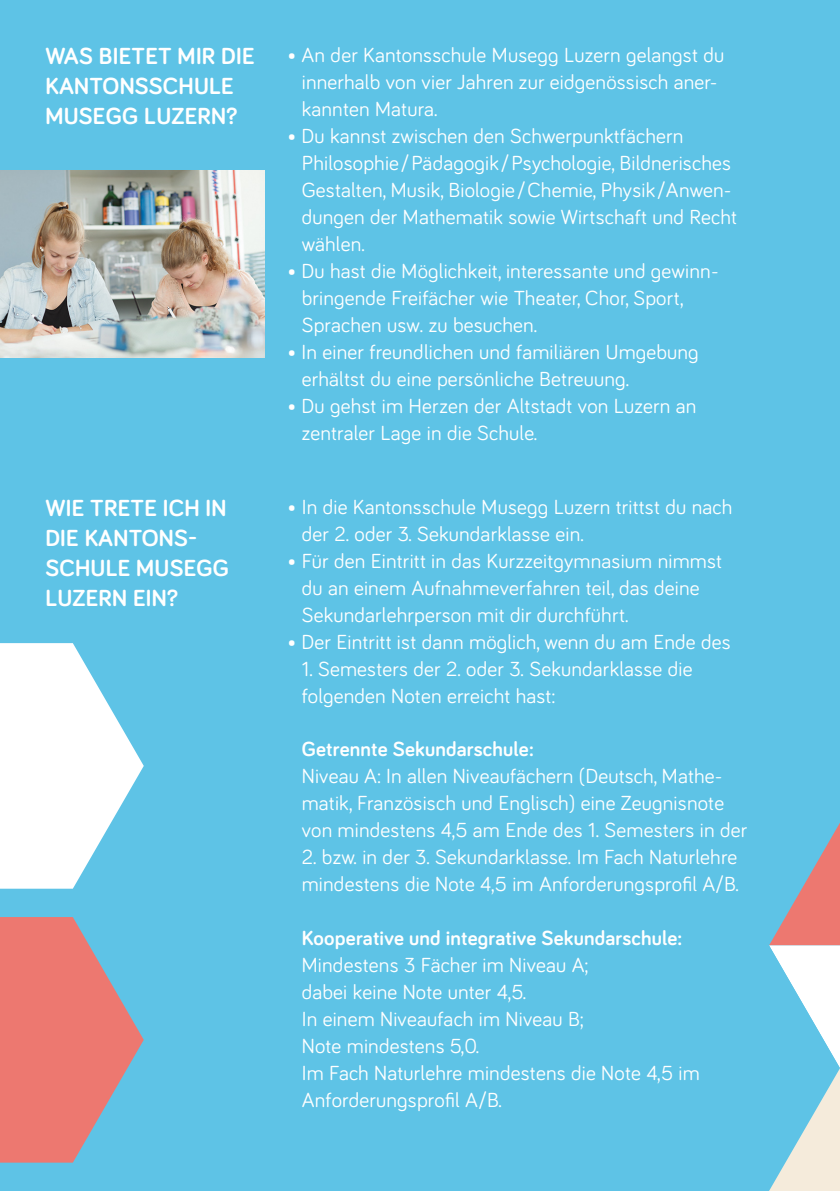
<style>
.page{position:relative;width:840px;height:1191px;background:#fff}
.page>*{position:absolute;margin:0;border:0;box-sizing:border-box;transform-origin:0 0}
.t1{font:700 24px/30px "Bariol";letter-spacing:.01em;color:#fff}
.t2{font:21px/27px "Bariol";letter-spacing:.01em;color:#fff}
.t3{font:700 21px "Bariol";letter-spacing:.01em;color:#fff}
</style>
<div class="page">
<div style="left:0;top:0;width:839px;height:1191px;background:#5ec3e6"></div>
<hr style="left:839px;top:0;width:1px;height:1191px;background:#ed7870">
<img style="left:0;top:170px;width:265px;height:187px">
<svg style="left:0;top:643px;width:144px;height:245px"></svg>
<svg style="left:0;top:917px;width:144px;height:245px"></svg>
<svg style="left:769px;top:824px;width:70px;height:367px"></svg>
<p class="t1" style="left:45px;top:40px;width:211px">WAS BIETET MIR DIE<br>KANTONSSCHULE<br>MUSEGG LUZERN?</p>
<p class="t1" style="left:45px;top:492px;width:185px">WIE TRETE ICH IN<br>DIE KANTONS-<br>SCHULE MUSEGG<br>LUZERN EIN?</p>
<p class="t2" style="left:301px;top:40px;width:423px;text-indent:-14px">• An der Kantonsschule Musegg Luzern gelangst du innerhalb von vier Jahren zur eidgenössisch aner&shy;kannten Matura.</p>
<p class="t2" style="left:301px;top:121px;width:436px;text-indent:-14px">• Du kannst zwischen den Schwerpunktfächern Philosophie/Pädagogik/Psychologie, Bildnerisches Gestalten, Musik, Biologie/Chemie, Physik/Anwen&shy;dungen der Mathematik sowie Wirtschaft und Recht wählen.</p>
<p class="t2" style="left:301px;top:256px;width:418px;text-indent:-14px">• Du hast die Möglichkeit, interessante und gewinn&shy;bringende Freifächer wie Theater, Chor, Sport,<br>Sprachen usw. zu besuchen.</p>
<p class="t2" style="left:301px;top:337px;width:398px;text-indent:-14px">• In einer freundlichen und familiären Umgebung erhältst du eine persönliche Betreuung.</p>
<p class="t2" style="left:301px;top:391px;width:396px;text-indent:-14px">• Du gehst im Herzen der Altstadt von Luzern an zentraler Lage in die Schule.</p>
<p class="t2" style="left:301px;top:492px;width:432px;text-indent:-14px">• In die Kantonsschule Musegg Luzern trittst du nach der 2. oder 3. Sekundarklasse ein.</p>
<p class="t2" style="left:301px;top:546px;width:421px;text-indent:-14px">• Für den Eintritt in das Kurzzeitgymnasium nimmst du an einem Aufnahmeverfahren teil, das deine<br>Sekundarlehrperson mit dir durchführt.</p>
<p class="t2" style="left:287px;top:627px;width:444px">• Der Eintritt ist dann möglich, wenn du am Ende des</p>
<p class="t2" style="left:301px;top:654px;width:392px">1. Semesters der 2. oder 3. Sekundarklasse die folgenden Noten erreicht hast:</p>
<p class="t3" style="left:301px;top:734px;width:233px">Getrennte Sekundarschule:</p>
<p class="t2" style="left:301px;top:761px;width:447px">Niveau A: In allen Niveaufächern (Deutsch, Mathe&shy;matik, Französisch und Englisch) eine Zeugnisnote von mindestens 4,5 am Ende des 1. Semesters in der</p>
<p class="t2" style="left:301px;top:842px;width:438px">2. bzw. in der 3. Sekundarklasse. Im Fach Naturlehre mindestens die Note 4,5 im Anforderungsprofil A/B.</p>
<p class="t3" style="left:301px;top:924px;width:382px">Kooperative und integrative Sekundarschule:</p>
<p class="t2" style="left:301px;top:950px;width:399px">Mindestens 3 Fächer im Niveau A;<br>dabei keine Note unter 4,5.<br>In einem Niveaufach im Niveau B;<br>Note mindestens 5,0.<br>Im Fach Naturlehre mindestens die Note 4,5 im<br>Anforderungsprofil A/B.</p>
</div>
